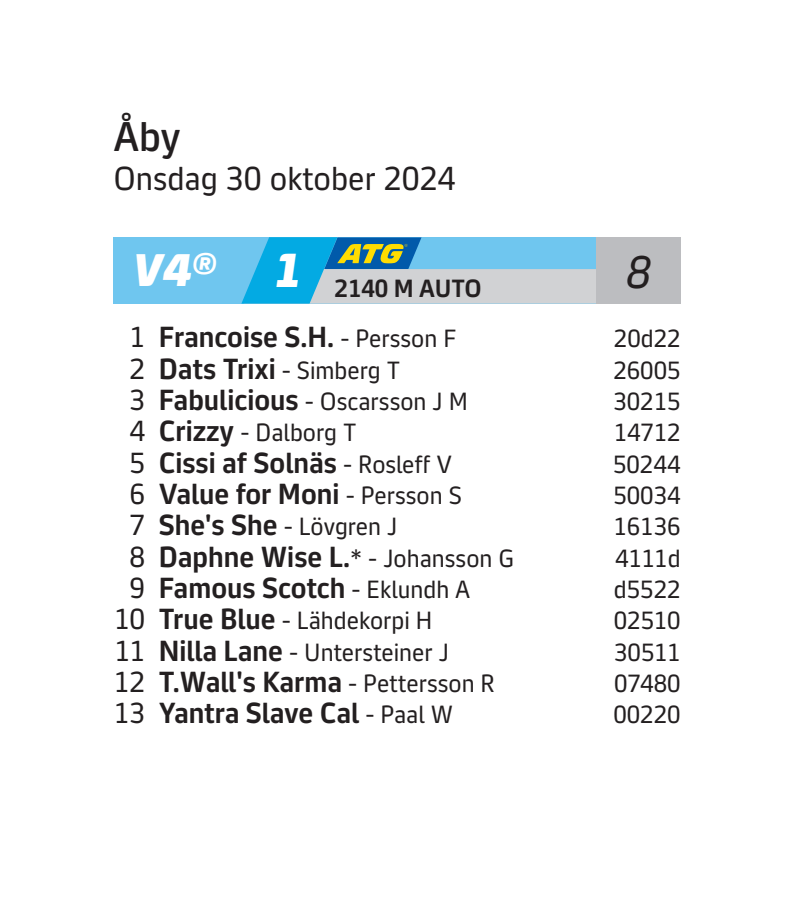
<style>
.page{position:relative;width:794px;height:908px;background:#fff}
.page>*{position:absolute;margin:0;border:0;box-sizing:border-box;transform-origin:0 0}
.t1{font:46px "ATG Rubrik";color:#fff}
.t2{font:44px "ATG Rubrik";color:#fff}
.t3{font:italic 44px "ATG Text";color:#231f20}
.t4{font:500 40px "ATG Text";color:#231f20}
.t5{font:32px "ATG Text";color:#231f20}
.HorseAndRider{font:700 28px "ATG Text";color:#231f20}
.S_REKORD{font:28px "ATG Text";letter-spacing:-.005em;color:#231f20}
.HorseAndRider-2{font:24px "ATG Text";color:#231f20}
.S_REKORD-2{font:24px "ATG Text";color:#231f20}
.t6{font:700 24px "ATG Text";color:#231f20}
.s1{font-weight:400;font-size:24px}
.s2{font-weight:700;font-size:28px}
</style>
<div class="page">
<div style="left:595px;top:237px;width:85px;height:66px;background:#bcbdc0"></div>
<svg style="left:113px;top:237px;width:483px;height:66px;background:#79bfdb"></svg>
<p class="t4" style="left:113px;top:113px;width:69px">Åby</p>
<p class="t5" style="left:113px;top:159px;width:343px">Onsdag 30 oktober 2024</p>
<p class="t2" style="left:134px;top:244px;width:83px">V4®</p>
<p class="t1" style="left:277px;top:243px;width:25px">1</p>
<p class="t6" style="left:334px;top:274px;width:149px">2140 M AUTO</p>
<p class="t3" style="left:626px;top:246px;width:26px">8</p>
<p class="S_REKORD" style="left:129px;top:320px;width:17px">1</p>
<p class="HorseAndRider" style="left:159px;top:320px;width:299px">Francoise S.H. <span class="s1">- Persson F</span></p>
<p class="S_REKORD-2" style="left:614px;top:324px;width:68px">20d22</p>
<p class="S_REKORD" style="left:129px;top:352px;width:17px">2</p>
<p class="HorseAndRider" style="left:159px;top:351px;width:243px">Dats Trixi <span class="s1">- Simberg T</span></p>
<p class="S_REKORD-2" style="left:613px;top:356px;width:69px">26005</p>
<p class="S_REKORD" style="left:129px;top:383px;width:17px">3</p>
<p class="HorseAndRider-2" style="left:159px;top:387px;width:311px"><span class="s2">Fabulicious</span> - Oscarsson J M</p>
<p class="S_REKORD-2" style="left:613px;top:387px;width:69px">30215</p>
<p class="S_REKORD" style="left:129px;top:414px;width:17px">4</p>
<p class="HorseAndRider-2" style="left:159px;top:418px;width:199px"><span class="s2">Crizzy</span> - Dalborg T</p>
<p class="S_REKORD-2" style="left:614px;top:418px;width:68px">14712</p>
<p class="S_REKORD" style="left:129px;top:446px;width:17px">5</p>
<p class="HorseAndRider" style="left:159px;top:445px;width:295px">Cissi af Solnäs <span class="s1">- Rosleff V</span></p>
<p class="S_REKORD-2" style="left:613px;top:449px;width:69px">50244</p>
<p class="S_REKORD" style="left:129px;top:477px;width:17px">6</p>
<p class="HorseAndRider" style="left:159px;top:477px;width:305px">Value for Moni <span class="s1">- Persson S</span></p>
<p class="S_REKORD-2" style="left:613px;top:481px;width:69px">50034</p>
<p class="S_REKORD" style="left:129px;top:508px;width:17px">7</p>
<p class="HorseAndRider-2" style="left:159px;top:512px;width:240px"><span class="s2">She's She</span> - Lövgren J</p>
<p class="S_REKORD-2" style="left:613px;top:512px;width:68px">16136</p>
<p class="S_REKORD" style="left:129px;top:540px;width:17px">8</p>
<p class="HorseAndRider" style="left:159px;top:539px;width:357px">Daphne Wise L.<span class="s1">* - Johansson G</span></p>
<p class="S_REKORD-2" style="left:615px;top:543px;width:67px">4111d</p>
<p class="S_REKORD" style="left:129px;top:571px;width:17px">9</p>
<p class="HorseAndRider" style="left:159px;top:570px;width:313px">Famous Scotch <span class="s1">- Eklundh A</span></p>
<p class="S_REKORD-2" style="left:614px;top:575px;width:68px">d5522</p>
<p class="S_REKORD" style="left:114px;top:602px;width:33px">10</p>
<p class="HorseAndRider-2" style="left:159px;top:606px;width:275px"><span class="s2">True Blue</span> - Lähdekorpi H</p>
<p class="S_REKORD-2" style="left:614px;top:606px;width:68px">02510</p>
<p class="S_REKORD" style="left:114px;top:633px;width:32px">11</p>
<p class="HorseAndRider-2" style="left:159px;top:637px;width:292px"><span class="s2">Nilla Lane</span> - Untersteiner J</p>
<p class="S_REKORD-2" style="left:614px;top:637px;width:68px">30511</p>
<p class="S_REKORD" style="left:114px;top:665px;width:33px">12</p>
<p class="HorseAndRider" style="left:159px;top:664px;width:338px">T.Wall's Karma <span class="s1">- Pettersson R</span></p>
<p class="S_REKORD-2" style="left:614px;top:669px;width:68px">07480</p>
<p class="S_REKORD" style="left:114px;top:696px;width:33px">13</p>
<p class="HorseAndRider" style="left:159px;top:696px;width:296px">Yantra Slave Cal <span class="s1">- Paal W</span></p>
<p class="S_REKORD-2" style="left:613px;top:700px;width:69px">00220</p>
</div>
